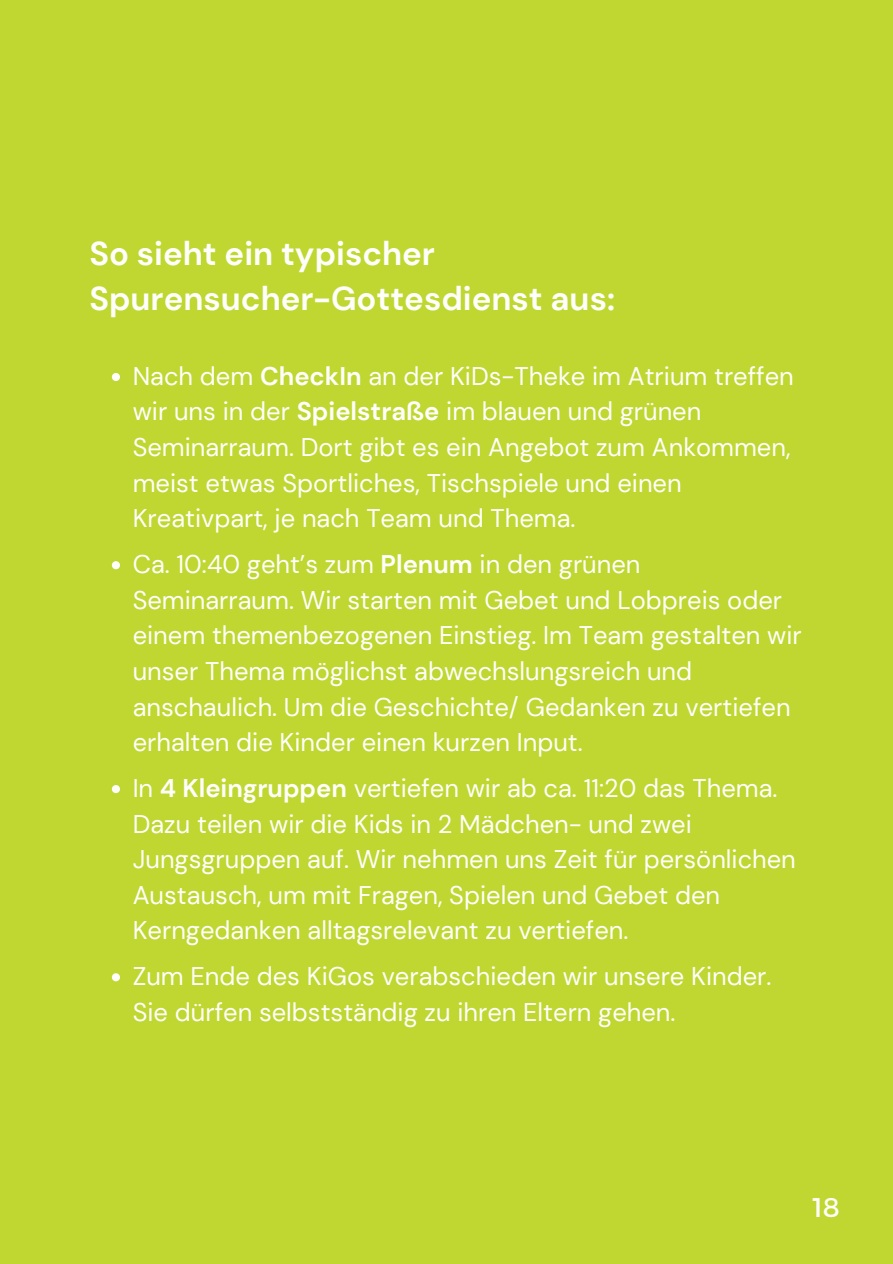
<style>
.page{position:relative;width:893px;height:1264px;background:#fff}
.page>*{position:absolute;margin:0;border:0;box-sizing:border-box;transform-origin:0 0}
.t1{font:700 33px/45.6px "DM Sans";color:#fefefb}
.t2{font:27px "Montserrat";color:#fefefb}
.t3{font:25.5px/35.7px "DM Sans";color:#fefefb}
.s1{font-weight:700}
</style>
<div class="page">
<div style="left:0;top:0;width:892px;height:1263px;background:#bfd730"></div>
<svg style="left:112px;top:373px;width:8px;height:8px"></svg>
<svg style="left:112px;top:561px;width:8px;height:8px"></svg>
<svg style="left:112px;top:785px;width:8px;height:8px"></svg>
<svg style="left:112px;top:973px;width:8px;height:8px"></svg>
<p class="t1" style="left:89px;top:231px;width:527px">So sieht ein typischer<br>Spurensucher-Gottesdienst aus:</p>
<p class="t3" style="left:133px;top:358px;width:662px">Nach dem <span class="s1">CheckIn</span> an der KiDs-Theke im Atrium treffen wir uns in der <span class="s1">Spielstraße</span> im blauen und grünen Seminarraum. Dort gibt es ein Angebot zum Ankommen, meist etwas Sportliches, Tischspiele und einen Kreativpart, je nach Team und Thema.</p>
<p class="t3" style="left:133px;top:546px;width:670px">Ca. 10:40 geht’s zum <span class="s1">Plenum</span> in den grünen Seminarraum. Wir starten mit Gebet und Lobpreis oder einem themenbezogenen Einstieg. Im Team gestalten wir unser Thema möglichst abwechslungsreich und anschaulich. Um die Geschichte/ Gedanken zu vertiefen erhalten die Kinder einen kurzen Input.</p>
<p class="t3" style="left:133px;top:770px;width:664px">In <span class="s1">4 Kleingruppen</span> vertiefen wir ab ca. 11:20 das Thema.<br>Dazu teilen wir die Kids in 2 Mädchen- und zwei Jungsgruppen auf. Wir nehmen uns Zeit für persönlichen Austausch, um mit Fragen, Spielen und Gebet den Kerngedanken alltagsrelevant zu vertiefen.</p>
<p class="t3" style="left:133px;top:958px;width:640px">Zum Ende des KiGos verabschieden wir unsere Kinder.<br>Sie dürfen selbstständig zu ihren Eltern gehen.</p>
<p class="t2" style="left:812px;top:1190px;width:29px">18</p>
</div>
